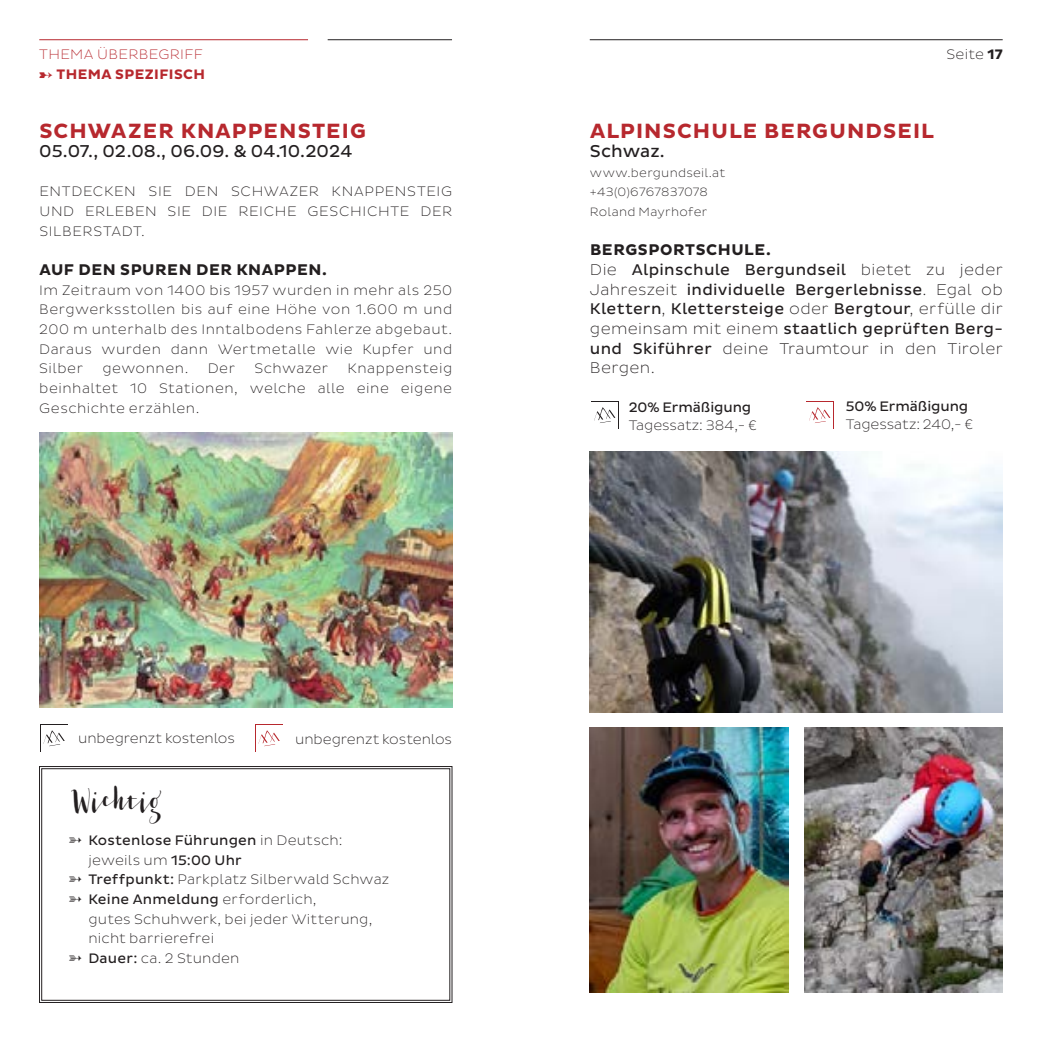
<style>
.page{position:relative;width:1042px;height:1042px;background:#fff}
.page>*{position:absolute;margin:0;border:0;box-sizing:border-box;transform-origin:0 0}
.Fliesstext_Pluto_9{font:26.25px "Stylist Pro Bold";letter-spacing:-.035em;color:#231f20}
.Headline_Pluto_light{font:700 21px "Pluto Sans";letter-spacing:.055em;color:#b7282e}
.Headline_Pluto_light-2{font:17.5px "Pluto Sans";letter-spacing:.005em;color:#231f20}
.Fliesstext_Pluto_8{font:15.75px/19.6px "Pluto Sans";letter-spacing:.02em;color:#231f20;text-align:justify}
.Fliesstext_Pluto_8-2{font:700 15.75px "Pluto Sans";letter-spacing:.035em;color:#231f20}
.Fliesstext_Pluto_8-3{font:200 14px/19.6px "Pluto Sans";letter-spacing:.02em;color:#231f20;text-align:justify}
.Headline_Pluto_light-3{font:200 14px/19.6px "Pluto Sans";letter-spacing:.045em;color:#231f20;text-align:justify}
.Fliesstext_Pluto_8-4{font:200 14px/17.5px "Pluto Sans";letter-spacing:-.005em;color:#231f20}
.Fliesstext_Pluto_8-5{font:14px/19.6px "Pluto Sans";letter-spacing:.01em;color:#231f20}
.Fliesstext_Pluto_8-6{font:200 14px "Pluto Sans";letter-spacing:-.01em;color:#231f20}
.t1{font:200 14px "Pluto Sans";letter-spacing:.03em;color:#b7282e}
.t2{font:700 14px "Pluto Sans";letter-spacing:.03em;color:#b7282e}
.Headline_Pluto_light-4{font:200 12.25px "Pluto Sans";letter-spacing:.02em;color:#231f20}
.s1{font-weight:700}
.s2{font-weight:200}
.s3{font-weight:400}
</style>
<div class="page">
<hr style="left:39px;top:39px;width:269px;height:1px;background:#b7282e">
<hr style="left:328px;top:39px;width:124px;height:1px;background:#231f20">
<hr style="left:590px;top:39px;width:412px;height:1px;background:#231f20">
<svg style="left:255px;top:724px;width:28px;height:28px"></svg>
<div style="left:256px;top:725px;width:26px;height:26px;background:#fff"></div>
<svg style="left:258px;top:730px;width:22px;height:16px"></svg>
<svg style="left:39px;top:766px;width:413px;height:237px"></svg>
<svg style="left:41px;top:768px;width:409px;height:232px"></svg>
<img style="left:39px;top:432px;width:413px;height:275px">
<svg style="left:40px;top:724px;width:28px;height:28px"></svg>
<div style="left:41px;top:725px;width:26px;height:26px;background:#fff"></div>
<svg style="left:43px;top:730px;width:22px;height:16px"></svg>
<img style="left:590px;top:452px;width:413px;height:260px">
<img style="left:590px;top:727px;width:198px;height:266px">
<img style="left:804px;top:727px;width:198px;height:266px">
<svg style="left:833px;top:401px;width:1px;height:28px"></svg>
<svg style="left:806px;top:401px;width:27px;height:1px"></svg>
<svg style="left:809px;top:407px;width:21px;height:16px"></svg>
<svg style="left:591px;top:401px;width:28px;height:28px"></svg>
<div style="left:591px;top:402px;width:27px;height:26px;background:#fff"></div>
<svg style="left:594px;top:407px;width:21px;height:16px"></svg>
<p class="t1" style="left:39px;top:46px;width:165px">THEMA ÜBERBEGRIFF</p>
<p class="Fliesstext_Pluto_8-3" style="left:946px;top:44px;width:58px">Seite <span class="s1">17</span></p>
<p class="t2" style="left:39px;top:66px;width:167px">➸ THEMA SPEZIFISCH</p>
<p class="Headline_Pluto_light" style="left:39px;top:118px;width:328px">SCHWAZER KNAPPENSTEIG</p>
<p class="Headline_Pluto_light-2" style="left:39px;top:141px;width:314px">05.07., 02.08., 06.09. &amp; 04.10.2024</p>
<p class="Headline_Pluto_light-3" style="left:39px;top:182px;width:414px">ENTDECKEN SIE DEN SCHWAZER KNAPPENSTEIG UND ERLEBEN SIE DIE REICHE GESCHICHTE DER SILBERSTADT.</p>
<p class="Fliesstext_Pluto_8-2" style="left:39px;top:261px;width:289px">AUF DEN SPUREN DER KNAPPEN.</p>
<p class="Fliesstext_Pluto_8-3" style="left:39px;top:280px;width:414px">Im Zeitraum von 1400 bis 1957 wurden in mehr als 250<br>Bergwerksstollen bis auf eine Höhe von 1.600 m und 200 m unterhalb des Inntalbodens Fahlerze abgebaut.<br>Daraus wurden dann Wertmetalle wie Kupfer und Silber</p>
<p class="Fliesstext_Pluto_8-3" style="left:102px;top:359px;width:87px">gewonnen.</p>
<p class="Fliesstext_Pluto_8-3" style="left:208px;top:359px;width:29px">Der</p>
<p class="Fliesstext_Pluto_8-3" style="left:254px;top:359px;width:75px">Schwazer</p>
<p class="Fliesstext_Pluto_8-3" style="left:39px;top:359px;width:414px;text-indent:308px">Knappensteig beinhaltet 10 Stationen, welche alle eine eigene Geschichte erzählen.</p>
<p class="Fliesstext_Pluto_8-6" style="left:78px;top:730px;width:158px">unbegrenzt kostenlos</p>
<p class="Fliesstext_Pluto_8-4" style="left:295px;top:730px;width:158px">unbegrenzt kostenlos</p>
<p class="Fliesstext_Pluto_9" style="left:69px;top:784px;width:92px">Wichtig</p>
<p class="Fliesstext_Pluto_8-5" style="left:88px;top:830px;width:256px;text-indent:-20px">➳ Kostenlose Führungen <span class="s2">in Deutsch: jeweils um</span> 15:00 Uhr</p>
<p class="Fliesstext_Pluto_8-3" style="left:69px;top:869px;width:322px">➳ <span class="s3">Treffpunkt:</span> Parkplatz Silberwald Schwaz</p>
<p class="Fliesstext_Pluto_8-3" style="left:88px;top:889px;width:286px;text-align:left;text-indent:-20px">➳ <span class="s3">Keine Anmeldung</span> erforderlich,<br>gutes Schuhwerk, bei jeder Witterung, nicht barrierefrei</p>
<p class="Fliesstext_Pluto_8-3" style="left:69px;top:948px;width:172px">➳ <span class="s3">Dauer:</span> ca. 2 Stunden</p>
<p class="Headline_Pluto_light" style="left:590px;top:118px;width:345px">ALPINSCHULE BERGUNDSEIL</p>
<p class="Headline_Pluto_light-2" style="left:590px;top:141px;width:76px">Schwaz.</p>
<p class="Headline_Pluto_light-4" style="left:590px;top:166px;width:137px">www.bergundseil.at</p>
<p class="Headline_Pluto_light-4" style="left:590px;top:185px;width:120px">+43(0)6767837078</p>
<p class="Headline_Pluto_light-4" style="left:590px;top:205px;width:119px">Roland Mayrhofer</p>
<p class="Fliesstext_Pluto_8-2" style="left:590px;top:241px;width:182px">BERGSPORTSCHULE.</p>
<p class="Fliesstext_Pluto_8" style="left:590px;top:260px;width:414px"><span class="s2">Die</span> Alpinschule Bergundseil <span class="s2">bietet zu jeder Jahreszeit</span> individuelle Bergerlebnisse<span class="s2">. Egal ob </span>Klettern<span class="s2">,</span> Klettersteige <span class="s2">oder</span> Bergtour<span class="s2">, erfülle dir gemeinsam mit einem</span> staatlich geprüften Berg&shy;und Skiführer <span class="s2">deine Traumtour in den Tiroler Bergen.</span></p>
<p class="Fliesstext_Pluto_8-4" style="left:629px;top:399px;width:130px"><span class="s3">20% Ermäßigung<br></span>Tagessatz: 384,- €</p>
<p class="Fliesstext_Pluto_8-5" style="left:846px;top:397px;width:124px">50% Ermäßigung</p>
<p class="Fliesstext_Pluto_8-4" style="left:846px;top:415px;width:129px">Tagessatz: 240,- €</p>
</div>
